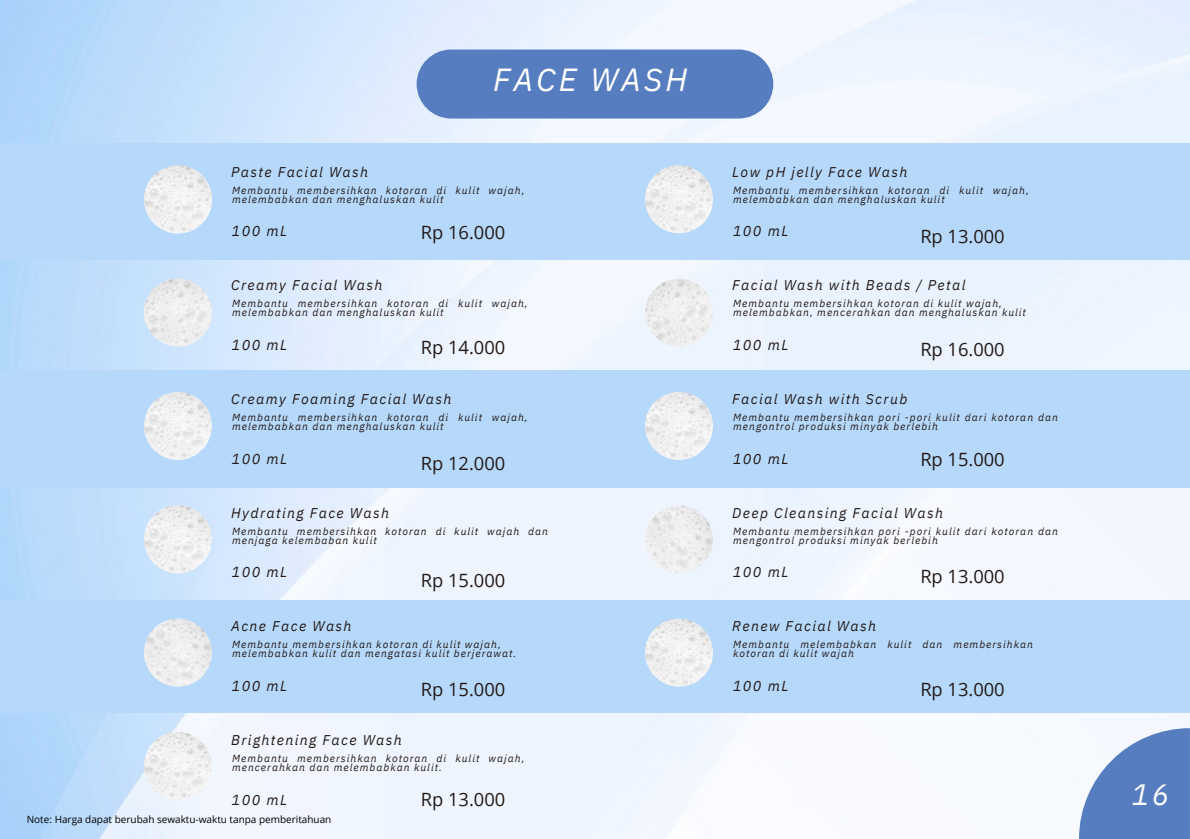
<style>
.page{position:relative;width:1190px;height:839px;background:#fff}
.page>*{position:absolute;margin:0;border:0;box-sizing:border-box;transform-origin:0 0}
.t1{font:italic 31.8px "IBM Plex Sans";letter-spacing:.1em;color:#fff}
.t2{font:italic 29.2px "IBM Plex Sans";color:#fff}
.t3{font:18.4px "Open Sans";color:#231916}
.t4{font:italic 14.4px "IBM Plex Sans";letter-spacing:.1em;color:#231916}
.t5{font:italic 14.2px "IBM Plex Sans";letter-spacing:.1em;color:#231916}
.t6{font:italic 10.4px/9px "IBM Plex Sans";letter-spacing:.1em;color:#231916}
.t7{font:10px "Open Sans";color:#000}
</style>
<div class="page">
<img style="left:0;top:1px;width:1190px;height:837px">
<div style="left:0;top:370px;width:1190px;height:118px;background:#b6d9fb"></div>
<div style="left:0;top:600px;width:1190px;height:112px;background:#b6d9fb"></div>
<div style="left:0;top:143px;width:1190px;height:116px;background:#b6d9fb"></div>
<div style="left:417px;top:49px;width:356px;height:69px;background:#557dbf;border-radius:35px"></div>
<img style="left:144px;top:165px;width:68px;height:68px;border-radius:50%">
<img style="left:139px;top:279px;width:78px;height:67px">
<img style="left:144px;top:392px;width:68px;height:68px;border-radius:50%">
<img style="left:144px;top:505px;width:68px;height:68px;border-radius:50%">
<img style="left:144px;top:618px;width:68px;height:68px">
<img style="left:144px;top:732px;width:68px;height:68px;border-radius:50%">
<img style="left:645px;top:165px;width:68px;height:68px;border-radius:50%">
<img style="left:642px;top:279px;width:74px;height:67px">
<img style="left:645px;top:392px;width:68px;height:68px;border-radius:50%">
<img style="left:642px;top:505px;width:74px;height:68px">
<img style="left:645px;top:618px;width:68px;height:68px;border-radius:50%">
<svg style="left:1079px;top:728px;width:111px;height:110px"></svg>
<p class="t1" style="left:493px;top:58px;width:196px">FACE WASH</p>
<p class="t5" style="left:231px;top:162px;width:139px">Paste Facial Wash</p>
<p class="t5" style="left:732px;top:162px;width:177px">Low pH jelly Face Wash</p>
<p class="t6" style="left:232px;top:185px;width:294px">Membantu membersihkan kotoran di kulit wajah, melembabkan dan menghaluskan kulit</p>
<p class="t6" style="left:733px;top:185px;width:297px">Membantu membersihkan kotoran di kulit wajah, melembabkan dan menghaluskan kulit</p>
<p class="t4" style="left:232px;top:221px;width:57px">100 mL</p>
<p class="t3" style="left:421px;top:219px;width:86px">Rp 16.000</p>
<p class="t4" style="left:733px;top:221px;width:57px">100 mL</p>
<p class="t3" style="left:920px;top:223px;width:86px">Rp 13.000</p>
<p class="t5" style="left:231px;top:276px;width:153px">Creamy Facial Wash</p>
<p class="t5" style="left:732px;top:276px;width:235px">Facial Wash with Beads / Petal</p>
<p class="t6" style="left:232px;top:299px;width:297px">Membantu membersihkan kotoran di kulit wajah, melembabkan dan menghaluskan kulit</p>
<p class="t6" style="left:733px;top:299px;width:294px">Membantu membersihkan kotoran di kulit wajah, melembabkan, mencerahkan dan menghaluskan kulit</p>
<p class="t4" style="left:232px;top:335px;width:57px">100 mL</p>
<p class="t3" style="left:421px;top:334px;width:86px">Rp 14.000</p>
<p class="t4" style="left:733px;top:335px;width:57px">100 mL</p>
<p class="t3" style="left:920px;top:336px;width:86px">Rp 16.000</p>
<p class="t5" style="left:231px;top:389px;width:222px">Creamy Foaming Facial Wash</p>
<p class="t5" style="left:732px;top:389px;width:177px">Facial Wash with Scrub</p>
<p class="t6" style="left:232px;top:412px;width:297px">Membantu membersihkan kotoran di kulit wajah, melembabkan dan menghaluskan kulit</p>
<p class="t6" style="left:733px;top:412px;width:326px">Membantu membersihkan pori -pori kulit dari kotoran dan mengontrol produksi minyak berlebih</p>
<p class="t4" style="left:232px;top:449px;width:57px">100 mL</p>
<p class="t3" style="left:421px;top:450px;width:86px">Rp 12.000</p>
<p class="t4" style="left:733px;top:449px;width:57px">100 mL</p>
<p class="t3" style="left:920px;top:446px;width:86px">Rp 15.000</p>
<p class="t5" style="left:231px;top:503px;width:159px">Hydrating Face Wash</p>
<p class="t5" style="left:732px;top:503px;width:212px">Deep Cleansing Facial Wash</p>
<p class="t6" style="left:232px;top:526px;width:317px">Membantu membersihkan kotoran di kulit wajah dan menjaga kelembaban kulit</p>
<p class="t6" style="left:733px;top:526px;width:326px">Membantu membersihkan pori -pori kulit dari kotoran dan mengontrol produksi minyak berlebih</p>
<p class="t4" style="left:232px;top:562px;width:57px">100 mL</p>
<p class="t3" style="left:421px;top:567px;width:86px">Rp 15.000</p>
<p class="t4" style="left:733px;top:562px;width:57px">100 mL</p>
<p class="t3" style="left:920px;top:563px;width:86px">Rp 13.000</p>
<p class="t5" style="left:231px;top:616px;width:122px">Acne Face Wash</p>
<p class="t5" style="left:732px;top:616px;width:145px">Renew Facial Wash</p>
<p class="t6" style="left:232px;top:639px;width:286px">Membantu membersihkan kotoran di kulit wajah, melembabkan kulit dan mengatasi kulit berjerawat.</p>
<p class="t6" style="left:733px;top:639px;width:301px">Membantu melembabkan kulit dan membersihkan kotoran di kulit wajah</p>
<p class="t4" style="left:232px;top:676px;width:57px">100 mL</p>
<p class="t3" style="left:421px;top:676px;width:86px">Rp 15.000</p>
<p class="t4" style="left:733px;top:676px;width:57px">100 mL</p>
<p class="t3" style="left:920px;top:675px;width:86px">Rp 13.000</p>
<p class="t5" style="left:231px;top:730px;width:172px">Brightening Face Wash</p>
<p class="t6" style="left:232px;top:753px;width:294px">Membantu membersihkan kotoran di kulit wajah, mencerahkan dan melembabkan kulit.</p>
<p class="t4" style="left:232px;top:789px;width:57px">100 mL</p>
<p class="t3" style="left:421px;top:786px;width:86px">Rp 13.000</p>
<p class="t2" style="left:1131px;top:774px;width:39px">16</p>
<p class="t7" style="left:27px;top:812px;width:306px">Note: Harga dapat berubah sewaktu-waktu tanpa pemberitahuan</p>
</div>
